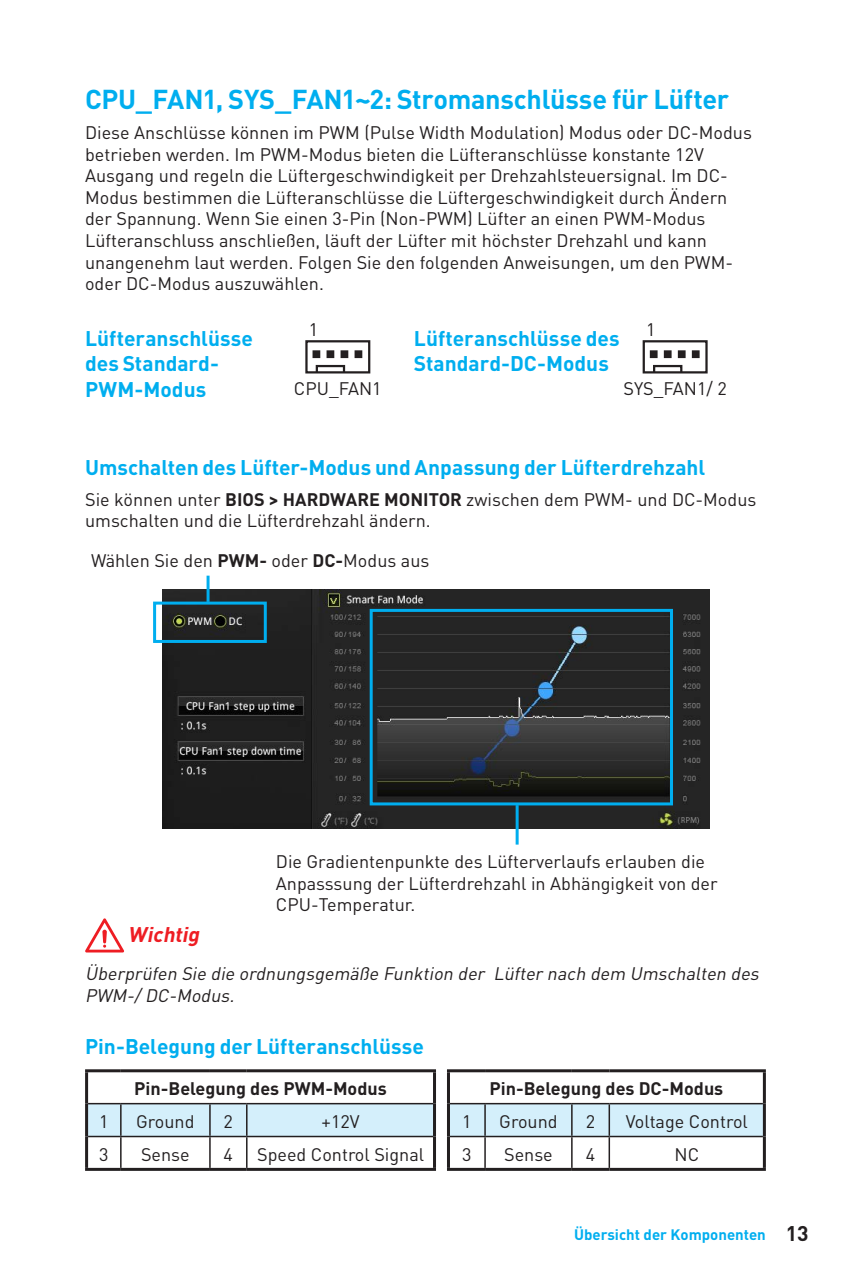
<style>
.page{position:relative;width:851px;height:1276px;background:#fff}
.page>*{position:absolute;margin:0;border:0;box-sizing:border-box;transform-origin:0 0}
.t1{font:700 27px "DIN Pro";letter-spacing:-.01em;color:#00aeef}
.t2{font:700 21px/25.2px "DIN Pro";color:#00aeef}
.t3{font:italic 700 21px "DIN Pro";color:#ee1d23}
.t4{font:18px/21.6px "DIN Pro";color:#231f20}
.t5{font:italic 18px/21.6px "DIN Pro";color:#231f20}
.t6{font:700 18px "DIN Pro";color:#231f20}
.t7{font:700 15px "DIN Pro";color:#00aeef}
.s1{font-weight:700}
.s2{font-size:21px;color:#231f20}
</style>
<div class="page">
<img style="left:162px;top:590px;width:547px;height:238px">
<div style="left:153px;top:601px;width:114px;height:42px;border:3px solid #00aeef"></div>
<div style="left:369px;top:609px;width:304px;height:196px;border:3px solid #00aeef"></div>
<hr style="left:206px;top:575px;width:3px;height:27px;background:#00aeef">
<hr style="left:515px;top:805px;width:3px;height:39px;background:#00aeef">
<svg style="left:85px;top:918px;width:39px;height:34px"></svg>
<div style="left:312px;top:350px;width:8px;height:8px;border:2px solid #231f20"></div>
<div style="left:326px;top:350px;width:8px;height:8px;border:2px solid #231f20"></div>
<div style="left:340px;top:350px;width:8px;height:8px;border:2px solid #231f20"></div>
<div style="left:354px;top:350px;width:8px;height:8px;border:2px solid #231f20"></div>
<div style="left:305px;top:340px;width:65px;height:33px;border:2px solid #231f20"></div>
<div style="left:315px;top:365px;width:30px;height:8px;border:2px solid #231f20"></div>
<div style="left:649px;top:350px;width:8px;height:8px;border:2px solid #231f20"></div>
<div style="left:663px;top:350px;width:8px;height:8px;border:2px solid #231f20"></div>
<div style="left:677px;top:350px;width:8px;height:8px;border:2px solid #231f20"></div>
<div style="left:691px;top:350px;width:8px;height:8px;border:2px solid #231f20"></div>
<div style="left:642px;top:340px;width:65px;height:33px;border:2px solid #231f20"></div>
<div style="left:653px;top:365px;width:29px;height:8px;border:2px solid #231f20"></div>
<div style="left:88px;top:1104px;width:345px;height:31px;background:#d4effb"></div>
<hr style="left:88px;top:1103px;width:33px;height:1px;background:#231f20">
<hr style="left:121px;top:1103px;width:89px;height:1px;background:#231f20">
<hr style="left:120px;top:1104px;width:2px;height:31px;background:#231f20">
<hr style="left:210px;top:1103px;width:37px;height:1px;background:#231f20">
<hr style="left:209px;top:1104px;width:2px;height:31px;background:#231f20">
<hr style="left:247px;top:1103px;width:186px;height:1px;background:#231f20">
<hr style="left:246px;top:1104px;width:1px;height:31px;background:#231f20">
<hr style="left:88px;top:1135px;width:33px;height:2px;background:#231f20">
<hr style="left:121px;top:1135px;width:89px;height:2px;background:#231f20">
<hr style="left:120px;top:1137px;width:2px;height:31px;background:#231f20">
<hr style="left:210px;top:1135px;width:37px;height:2px;background:#231f20">
<hr style="left:209px;top:1137px;width:2px;height:31px;background:#231f20">
<hr style="left:247px;top:1135px;width:186px;height:2px;background:#231f20">
<hr style="left:246px;top:1137px;width:1px;height:31px;background:#231f20">
<hr style="left:85px;top:1069px;width:36px;height:3px;background:#231f20">
<hr style="left:85px;top:1072px;width:3px;height:31px;background:#231f20">
<hr style="left:121px;top:1069px;width:89px;height:3px;background:#231f20">
<hr style="left:210px;top:1069px;width:37px;height:3px;background:#231f20">
<hr style="left:247px;top:1069px;width:189px;height:3px;background:#231f20">
<hr style="left:433px;top:1072px;width:3px;height:31px;background:#231f20">
<hr style="left:85px;top:1103px;width:3px;height:33px;background:#231f20">
<hr style="left:433px;top:1103px;width:3px;height:33px;background:#231f20">
<hr style="left:85px;top:1136px;width:3px;height:32px;background:#231f20">
<hr style="left:433px;top:1136px;width:3px;height:32px;background:#231f20">
<hr style="left:85px;top:1168px;width:36px;height:3px;background:#231f20">
<hr style="left:121px;top:1168px;width:89px;height:3px;background:#231f20">
<hr style="left:210px;top:1168px;width:37px;height:3px;background:#231f20">
<hr style="left:247px;top:1168px;width:189px;height:3px;background:#231f20">
<div style="left:450px;top:1104px;width:312px;height:31px;background:#d4effb"></div>
<hr style="left:450px;top:1103px;width:35px;height:1px;background:#231f20">
<hr style="left:485px;top:1103px;width:86px;height:1px;background:#231f20">
<hr style="left:484px;top:1104px;width:1px;height:31px;background:#231f20">
<hr style="left:571px;top:1103px;width:38px;height:1px;background:#231f20">
<hr style="left:571px;top:1104px;width:1px;height:31px;background:#231f20">
<hr style="left:609px;top:1103px;width:153px;height:1px;background:#231f20">
<hr style="left:608px;top:1104px;width:2px;height:31px;background:#231f20">
<hr style="left:450px;top:1135px;width:35px;height:2px;background:#231f20">
<hr style="left:485px;top:1135px;width:86px;height:2px;background:#231f20">
<hr style="left:484px;top:1137px;width:1px;height:31px;background:#231f20">
<hr style="left:571px;top:1135px;width:38px;height:2px;background:#231f20">
<hr style="left:571px;top:1137px;width:1px;height:31px;background:#231f20">
<hr style="left:609px;top:1135px;width:153px;height:2px;background:#231f20">
<hr style="left:608px;top:1137px;width:2px;height:31px;background:#231f20">
<hr style="left:447px;top:1069px;width:38px;height:3px;background:#231f20">
<hr style="left:447px;top:1072px;width:3px;height:31px;background:#231f20">
<hr style="left:485px;top:1069px;width:86px;height:3px;background:#231f20">
<hr style="left:571px;top:1069px;width:38px;height:3px;background:#231f20">
<hr style="left:609px;top:1069px;width:156px;height:3px;background:#231f20">
<hr style="left:762px;top:1072px;width:3px;height:31px;background:#231f20">
<hr style="left:447px;top:1103px;width:3px;height:33px;background:#231f20">
<hr style="left:762px;top:1103px;width:3px;height:33px;background:#231f20">
<hr style="left:447px;top:1136px;width:3px;height:32px;background:#231f20">
<hr style="left:762px;top:1136px;width:3px;height:32px;background:#231f20">
<hr style="left:447px;top:1168px;width:38px;height:3px;background:#231f20">
<hr style="left:485px;top:1168px;width:86px;height:3px;background:#231f20">
<hr style="left:571px;top:1168px;width:38px;height:3px;background:#231f20">
<hr style="left:609px;top:1168px;width:156px;height:3px;background:#231f20">
<h1 class="t1" style="left:85px;top:81px;width:645px">CPU_FAN1, SYS_FAN1~2: Stromanschlüsse für Lüfter</h1>
<p class="t4" style="left:85px;top:121px;width:668px">Diese Anschlüsse können im PWM (Pulse Width Modulation) Modus oder DC-Modus betrieben werden. Im PWM-Modus bieten die Lüfteranschlüsse konstante 12V Ausgang und regeln die Lüftergeschwindigkeit per Drehzahlsteuersignal. Im DC-Modus bestimmen die Lüfteranschlüsse die Lüftergeschwindigkeit durch Ändern der Spannung. Wenn Sie einen 3-Pin (Non-PWM) Lüfter an einen PWM-Modus Lüfteranschluss anschließen, läuft der Lüfter mit höchster Drehzahl und kann unangenehm laut werden. Folgen Sie den folgenden Anweisungen, um den PWM&shy;oder DC-Modus auszuwählen.</p>
<p class="t4" style="left:309px;top:318px;width:11px">1</p>
<p class="t4" style="left:646px;top:318px;width:11px">1</p>
<p class="t2" style="left:85px;top:325px;width:169px">Lüfteranschlüsse des Standard-<br>PWM-Modus</p>
<p class="t2" style="left:414px;top:325px;width:207px">Lüfteranschlüsse des<br>Standard-DC-Modus</p>
<p class="t4" style="left:623px;top:377px;width:105px">SYS_FAN1/ 2</p>
<p class="t4" style="left:294px;top:377px;width:89px">CPU_FAN1</p>
<p class="t2" style="left:85px;top:454px;width:621px">Umschalten des Lüfter-Modus und Anpassung der Lüfterdrehzahl</p>
<p class="t4" style="left:85px;top:487px;width:672px">Sie können unter <span class="s1">BIOS &gt; HARDWARE MONITOR</span> zwischen dem PWM- und DC-Modus umschalten und die Lüfterdrehzahl ändern.</p>
<p class="t4" style="left:91px;top:549px;width:340px">Wählen Sie den <span class="s1">PWM-</span> oder <span class="s1">DC-</span>Modus aus</p>
<p class="t4" style="left:276px;top:850px;width:443px">Die Gradientenpunkte des Lüfterverlaufs erlauben die<br>Anpasssung der Lüfterdrehzahl in Abhängigkeit von der<br>CPU-Temperatur.</p>
<p class="t3" style="left:128px;top:920px;width:78px">Wichtig</p>
<p class="t5" style="left:85px;top:962px;width:679px">Überprüfen Sie die ordnungsgemäße Funktion der Lüfter nach dem Umschalten des<br>PWM-/DC-Modus.</p>
<p class="t2" style="left:85px;top:1033px;width:340px">Pin-Belegung der Lüfteranschlüsse</p>
<p class="t6" style="left:134px;top:1076px;width:254px">Pin-Belegung des PWM-Modus</p>
<p class="t4" style="left:99px;top:1110px;width:11px">1</p>
<p class="t4" style="left:136px;top:1110px;width:60px">Ground</p>
<p class="t4" style="left:224px;top:1110px;width:11px">2</p>
<p class="t4" style="left:321px;top:1110px;width:40px">+12V</p>
<p class="t4" style="left:99px;top:1142px;width:11px">3</p>
<p class="t4" style="left:141px;top:1142px;width:50px">Sense</p>
<p class="t4" style="left:224px;top:1142px;width:11px">4</p>
<p class="t4" style="left:257px;top:1142px;width:169px">Speed Control Signal</p>
<p class="t6" style="left:489px;top:1076px;width:235px">Pin-Belegung des DC-Modus</p>
<p class="t4" style="left:462px;top:1110px;width:11px">1</p>
<p class="t4" style="left:499px;top:1110px;width:60px">Ground</p>
<p class="t4" style="left:585px;top:1110px;width:11px">2</p>
<p class="t4" style="left:625px;top:1110px;width:124px">Voltage Control</p>
<p class="t4" style="left:462px;top:1142px;width:11px">3</p>
<p class="t4" style="left:504px;top:1142px;width:50px">Sense</p>
<p class="t4" style="left:585px;top:1142px;width:11px">4</p>
<p class="t4" style="left:674px;top:1142px;width:26px">NC</p>
<p class="t7" style="left:574px;top:1224px;width:236px">Übersicht der Komponenten <span class="s2">13</span></p>
</div>
